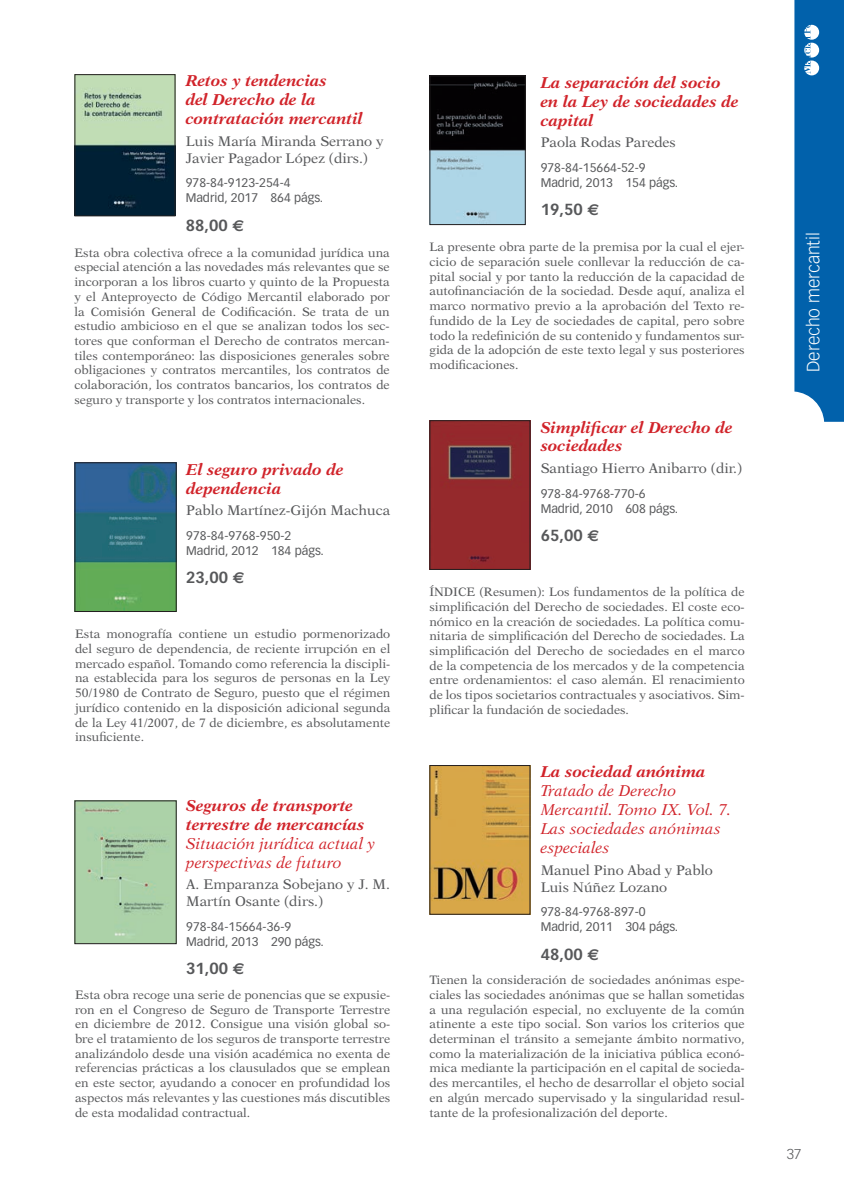
<style>
.page{position:relative;width:844px;height:1191px;background:#fff}
.page>*{position:absolute;margin:0;border:0;box-sizing:border-box;transform-origin:0 0}
.t1{font:300 17.5px "Vectora LH";color:#fff}
.titulo{font:italic 700 15.75px/18.9px "New Aster";color:#d1232a}
.subtitulo{font:italic 15.75px/18.9px "New Aster";color:#d1232a}
.precio{font:700 15.75px "Vectora LH";color:#57585a}
.autor{font:14px/16.8px "New Aster";color:#57585a}
.t2{font:300 14px "Vectora LH";color:#57585a}
.resumen{font:12.25px/14.7px "New Aster";color:#57585a;text-align:justify}
.datos{font:12.25px "Vectora LH";color:#57585a}
.ISBN{font:12.25px "Vectora LH";color:#57585a}
.s1{font-family:"Euro Sans"}
</style>
<div class="page">
<svg style="left:794px;top:0;width:49px;height:422px;background:#116bb0"></svg>
<img style="left:431px;top:422px;width:97px;height:146px">
<div style="left:429px;top:420px;width:101px;height:150px;border:1px solid #231f20"></div>
<img style="left:431px;top:767px;width:97px;height:145px">
<img style="left:431px;top:77px;width:92px;height:146px">
<div style="left:429px;top:75px;width:96px;height:150px;border:1px solid #231f20"></div>
<img style="left:76px;top:802px;width:99px;height:140px">
<div style="left:74px;top:800px;width:103px;height:144px;border:1px solid #231f20"></div>
<img style="left:76px;top:464px;width:99px;height:146px">
<div style="left:74px;top:462px;width:103px;height:150px;border:1px solid #231f20"></div>
<img style="left:76px;top:76px;width:97px;height:138px">
<div style="left:74px;top:74px;width:101px;height:142px;border:1px solid #231f20"></div>
<p class="titulo" style="left:186px;top:71px;width:179px">Retos y tendencias<br>del Derecho de la contratación mercantil</p>
<p class="autor" style="left:186px;top:133px;width:199px">Luis María Miranda Serrano y<br>Javier Pagador López (dirs.)</p>
<p class="ISBN" style="left:186px;top:176px;width:106px">978-84-9123-254-4</p>
<p class="datos" style="left:186px;top:191px;width:139px">Madrid, 2017 864 págs.</p>
<p class="precio" style="left:186px;top:216px;width:60px">88,00 <span class="s1">E</span></p>
<p class="resumen" style="left:74px;top:245px;width:317px">Esta obra colectiva ofrece a la comunidad jurídica una especial atención a las novedades más relevantes que se incorporan a los libros cuarto y quinto de la Propuesta y el Anteproyecto de Código Mercantil elaborado por la Comisión General de Codificación. Se trata de un estudio ambicioso en el que se analizan todos los sec&shy;tores que conforman el Derecho de contratos mercan&shy;tiles contemporáneo: las disposiciones generales sobre obligaciones y contratos mercantiles, los contratos de colaboración, los contratos bancarios, los contratos de seguro y transporte y los contratos internacionales.</p>
<p class="titulo" style="left:186px;top:459px;width:159px">El seguro privado de dependencia</p>
<p class="autor" style="left:186px;top:502px;width:205px">Pablo Martínez-Gijón Machuca</p>
<p class="ISBN" style="left:186px;top:528px;width:106px">978-84-9768-950-2</p>
<p class="datos" style="left:186px;top:543px;width:139px">Madrid, 2012 184 págs.</p>
<p class="precio" style="left:186px;top:568px;width:60px">23,00 <span class="s1">E</span></p>
<p class="resumen" style="left:75px;top:626px;width:317px">Esta monografía contiene un estudio pormenorizado del seguro de dependencia, de reciente irrupción en el mercado español. Tomando como referencia la discipli&shy;na establecida para los seguros de personas en la Ley 50/1980 de Contrato de Seguro, puesto que el régimen jurídico contenido en la disposición adicional segunda de la Ley 41/2007, de 7 de diciembre, es absolutamente insuficiente.</p>
<p class="titulo" style="left:186px;top:796px;width:180px">Seguros de transporte terrestre de mercancías</p>
<p class="subtitulo" style="left:186px;top:834px;width:191px">Situación jurídica actual y perspectivas de futuro</p>
<p class="autor" style="left:186px;top:876px;width:205px">A. Emparanza Sobejano y J. M.<br>Martín Osante (dirs.)</p>
<p class="ISBN" style="left:186px;top:919px;width:106px">978-84-15664-36-9</p>
<p class="datos" style="left:186px;top:934px;width:139px">Madrid, 2013 290 págs.</p>
<p class="precio" style="left:186px;top:959px;width:60px">31,00 <span class="s1">e</span></p>
<p class="resumen" style="left:75px;top:987px;width:317px">Esta obra recoge una serie de ponencias que se expusie&shy;ron en el Congreso de Seguro de Transporte Terrestre en diciembre de 2012. Consigue una visión global so&shy;bre el tratamiento de los seguros de transporte terrestre analizándolo desde una visión académica no exenta de referencias prácticas a los clausulados que se emplean en este sector, ayudando a conocer en profundidad los aspectos más relevantes y las cuestiones más discutibles de esta modalidad contractual.</p>
<p class="titulo" style="left:540px;top:73px;width:199px">La separación del socio en la Ley de sociedades de capital</p>
<p class="autor" style="left:540px;top:134px;width:137px">Paola Rodas Paredes</p>
<p class="ISBN" style="left:540px;top:160px;width:106px">978-84-15664-52-9</p>
<p class="datos" style="left:540px;top:175px;width:139px">Madrid, 2013 154 págs.</p>
<p class="precio" style="left:540px;top:200px;width:60px">19,50 <span class="s1">e</span></p>
<p class="resumen" style="left:429px;top:240px;width:317px">La presente obra parte de la premisa por la cual el ejer&shy;cicio de separación suele conllevar la reducción de ca&shy;pital social y por tanto la reducción de la capacidad de autofinanciación de la sociedad. Desde aquí, analiza el marco normativo previo a la aprobación del Texto re&shy;fundido de la Ley de sociedades de capital, pero sobre todo la redefinición de su contenido y fundamentos sur&shy;gida de la adopción de este texto legal y sus posteriores modificaciones.</p>
<p class="titulo" style="left:540px;top:417px;width:193px">Simplificar el Derecho de sociedades</p>
<p class="autor" style="left:540px;top:460px;width:203px">Santiago Hierro Anibarro (dir.)</p>
<p class="ISBN" style="left:540px;top:486px;width:106px">978-84-9768-770-6</p>
<p class="datos" style="left:540px;top:501px;width:139px">Madrid, 2010 608 págs.</p>
<p class="precio" style="left:540px;top:526px;width:60px">65,00 <span class="s1">E</span></p>
<p class="resumen" style="left:429px;top:584px;width:317px">ÍNDICE (Resumen): Los fundamentos de la política de simplificación del Derecho de sociedades. El coste eco&shy;nómico en la creación de sociedades. La política comu&shy;nitaria de simplificación del Derecho de sociedades. La simplificación del Derecho de sociedades en el marco de la competencia de los mercados y de la competencia entre ordenamientos: el caso alemán. El renacimiento de los tipos societarios contractuales y asociativos. Sim&shy;plificar la fundación de sociedades.</p>
<p class="titulo" style="left:540px;top:762px;width:166px">La sociedad anónima</p>
<p class="subtitulo" style="left:540px;top:781px;width:192px">Tratado de Derecho<br>Mercantil. Tomo IX. Vol. 7.<br>Las sociedades anónimas especiales</p>
<p class="autor" style="left:540px;top:861px;width:174px">Manuel Pino Abad y Pablo<br>Luis Núñez Lozano</p>
<p class="ISBN" style="left:540px;top:904px;width:106px">978-84-9768-897-0</p>
<p class="datos" style="left:540px;top:919px;width:139px">Madrid, 2011 304 págs.</p>
<p class="precio" style="left:540px;top:944px;width:60px">48,00 <span class="s1">E</span></p>
<p class="resumen" style="left:429px;top:972px;width:317px">Tienen la consideración de sociedades anónimas espe&shy;ciales las sociedades anónimas que se hallan sometidas a una regulación especial, no excluyente de la común atinente a este tipo social. Son varios los criterios que determinan el tránsito a semejante ámbito normativo, como la materialización de la iniciativa pública econó&shy;mica mediante la participación en el capital de socieda&shy;des mercantiles, el hecho de desarrollar el objeto social en algún mercado supervisado y la singularidad resul&shy;tante de la profesionalización del deporte.</p>
<h1 class="t1" style="left:802px;top:372px;width:141px;rotate:-90deg">Derecho mercantil</h1>
<p class="t2" style="left:786px;top:1146px;width:16px">37</p>
</div>
